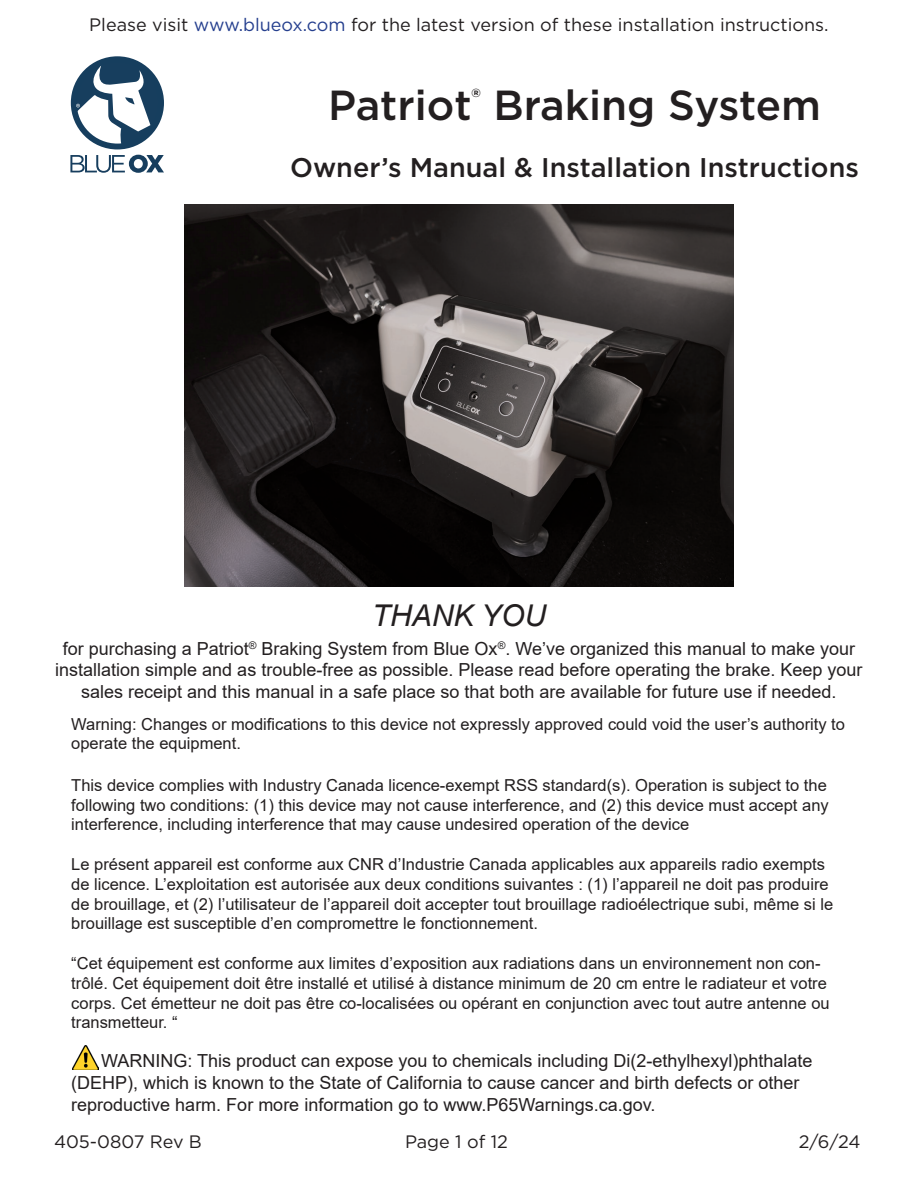
<style>
.page{position:relative;width:918px;height:1188px;background:#fff}
.page>*{position:absolute;margin:0;border:0;box-sizing:border-box;transform-origin:0 0}
.t1{font:500 42px "Gotham";color:#231f20}
.t2{font:italic 30px "Arial";color:#231f20}
.t3{font:500 27px "Gotham";color:#231f20}
.t4{font:18px/21.6px "Arial";color:#231f20;text-align:center}
.t5{font:18px "Gotham";color:#231f20}
.t6{font:16.5px/19.8px "Arial";color:#231f20}
.s1{color:#253f8e}
</style>
<div class="page">
<svg style="left:70px;top:155px;width:94px;height:18px"></svg>
<div style="left:71px;top:56px;width:93px;height:93px;border:6px solid #163e5e;border-radius:50%"></div>
<svg style="left:75px;top:59px;width:86px;height:86px"></svg>
<img style="left:185px;top:204px;width:548px;height:382px">
<img style="left:72px;top:1046px;width:26px;height:23px">
<p class="t5" style="left:89px;top:13px;width:741px">Please visit <span class="s1">www.blueox.com</span> for the latest version of these installation instructions.</p>
<h1 class="t1" style="left:328px;top:77px;width:495px">Patriot<sup>®</sup> Braking System</h1>
<h3 class="t3" style="left:290px;top:150px;width:570px">Owner’s Manual &amp; Installation Instructions</h3>
<p class="t2" style="left:372px;top:596px;width:176px">THANK YOU</p>
<p class="t4" style="left:55px;top:637px;width:809px">for purchasing a Patriot<sup>®</sup> Braking System from Blue Ox<sup>®</sup>. We’ve organized this manual to make your installation simple and as trouble-free as possible. Please read before operating the brake. Keep your sales receipt and this manual in a safe place so that both are available for future use if needed.</p>
<p class="t6" style="left:71px;top:714px;width:775px">Warning: Changes or modifications to this device not expressly approved could void the user’s authority to operate the equipment.</p>
<p class="t6" style="left:71px;top:775px;width:759px;text-align:justify">This device complies with Industry Canada licence-exempt RSS standard(s). Operation is subject to the following two conditions: (1) this device may not cause interference, and (2) this device must accept any interference, including interference that may cause undesired operation of the device</p>
<p class="t6" style="left:71px;top:854px;width:764px">Le présent appareil est conforme aux CNR d’Industrie Canada applicables aux appareils radio exempts de licence. L’exploitation est autorisée aux deux conditions suivantes : (1) l’appareil ne doit pas produire de brouillage, et (2) l’utilisateur de l’appareil doit accepter tout brouillage radioélectrique subi, même si le brouillage est susceptible d’en compromettre le fonctionnement.</p>
<p class="t6" style="left:71px;top:953px;width:760px">“Cet équipement est conforme aux limites d’exposition aux radiations dans un environnement non con&shy;trôlé. Cet équipement doit être installé et utilisé à distance minimum de 20 cm entre le radiateur et votre corps. Cet émetteur ne doit pas être co-localisées ou opérant en conjunction avec tout autre antenne ou transmetteur. “</p>
<p class="t4" style="left:71px;top:1050px;width:743px;text-align:left;text-indent:30px">WARNING: This product can expose you to chemicals including Di(2-ethylhexyl)phthalate (DEHP), which is known to the State of California to cause cancer and birth defects or other reproductive harm. For more information go to www.P65Warnings.ca.gov.</p>
<p class="t5" style="left:54px;top:1131px;width:149px">405-0807 Rev B</p>
<p class="t5" style="left:405px;top:1131px;width:104px">Page 1 of 12</p>
<p class="t5" style="left:799px;top:1131px;width:63px">2/6/24</p>
</div>
